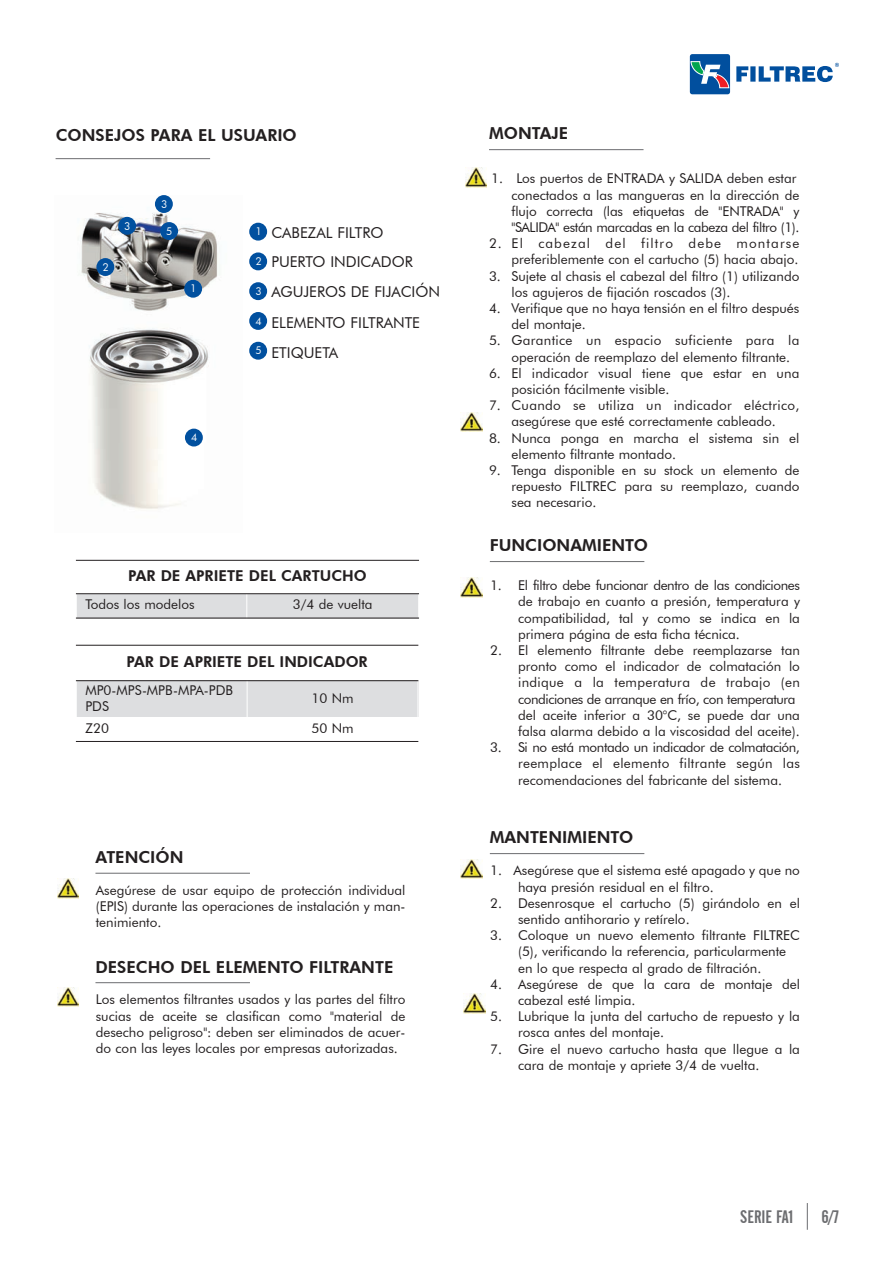
<style>
.page{position:relative;width:893px;height:1263px;background:#fff}
.page>*{position:absolute;margin:0;border:0;box-sizing:border-box;transform-origin:0 0}
.t1{font:18px "Alternate Gothic 2 BT";color:#6c6d70}
.t2{font:800 16.5px "Futura BT";color:#231f20}
.t3{font:15px/29.7px "Futura BT";color:#231f20}
.t4{font:800 15px "Futura BT";color:#231f20}
.t5{font:13.5px/16.2px "Futura BT";color:#231f20}
.t6{font:10.2px "Futura";color:#fff}
</style>
<div class="page">
<hr style="left:56px;top:158px;width:154px;height:1px;background:#6c6d70">
<hr style="left:489px;top:149px;width:154px;height:1px;background:#6c6d70">
<div style="left:249px;top:223px;width:18px;height:18px;background:#01509f;border-radius:50%"></div>
<div style="left:249px;top:252px;width:18px;height:18px;background:#01509f;border-radius:50%"></div>
<div style="left:249px;top:282px;width:18px;height:18px;background:#01509f;border-radius:50%"></div>
<div style="left:249px;top:312px;width:18px;height:18px;background:#01509f;border-radius:50%"></div>
<div style="left:249px;top:342px;width:18px;height:18px;background:#01509f;border-radius:50%"></div>
<hr style="left:490px;top:561px;width:154px;height:1px;background:#6c6d70">
<hr style="left:95px;top:873px;width:155px;height:1px;background:#6c6d70">
<hr style="left:95px;top:982px;width:155px;height:1px;background:#6c6d70">
<hr style="left:490px;top:853px;width:154px;height:1px;background:#6c6d70">
<div style="left:76px;top:681px;width:171px;height:37px;background:#dddee0"></div>
<div style="left:247px;top:681px;width:171px;height:37px;background:#dddee0"></div>
<hr style="left:76px;top:645px;width:1px;height:97px;background:#fff">
<hr style="left:247px;top:680px;width:1px;height:62px;background:#fff">
<hr style="left:76px;top:645px;width:342px;height:1px;background:#231f20">
<hr style="left:76px;top:680px;width:342px;height:1px;background:#231f20">
<hr style="left:76px;top:717px;width:342px;height:1px;background:#fff">
<hr style="left:76px;top:741px;width:342px;height:1px;background:#231f20">
<div style="left:76px;top:594px;width:171px;height:24px;background:#dddee0"></div>
<div style="left:247px;top:594px;width:172px;height:24px;background:#dddee0"></div>
<hr style="left:76px;top:560px;width:1px;height:58px;background:#fff">
<svg style="left:246px;top:594px;width:1px;height:24px"></svg>
<hr style="left:418px;top:560px;width:1px;height:58px;background:#fff">
<hr style="left:76px;top:560px;width:343px;height:1px;background:#231f20">
<hr style="left:76px;top:593px;width:343px;height:1px;background:#231f20">
<hr style="left:76px;top:618px;width:343px;height:1px;background:#231f20">
<svg style="left:465px;top:167px;width:22px;height:21px"></svg>
<img style="left:465px;top:168px;width:21px;height:19px">
<img style="left:461px;top:412px;width:21px;height:20px">
<svg style="left:460px;top:577px;width:23px;height:21px"></svg>
<img style="left:461px;top:578px;width:21px;height:19px">
<img style="left:461px;top:859px;width:21px;height:20px">
<svg style="left:463px;top:993px;width:23px;height:21px"></svg>
<img style="left:464px;top:994px;width:21px;height:19px">
<svg style="left:57px;top:878px;width:22px;height:21px"></svg>
<img style="left:58px;top:879px;width:21px;height:19px">
<img style="left:58px;top:987px;width:21px;height:20px">
<svg style="left:807px;top:1203px;width:1px;height:27px"></svg>
<svg style="left:690px;top:54px;width:40px;height:40px;background:#376ea4"></svg>
<svg style="left:736px;top:63px;width:103px;height:19px"></svg>
<img style="left:81px;top:196px;width:137px;height:313px">
<div style="left:184px;top:280px;width:18px;height:18px;background:#01509f;border-radius:50%"></div>
<div style="left:96px;top:258px;width:18px;height:18px;background:#01509f;border-radius:50%"></div>
<div style="left:155px;top:195px;width:18px;height:18px;background:#01509f;border-radius:50%"></div>
<div style="left:118px;top:217px;width:18px;height:18px;background:#01509f;border-radius:50%"></div>
<div style="left:185px;top:429px;width:18px;height:17px;background:#01509f;border-radius:50%"></div>
<div style="left:160px;top:222px;width:18px;height:18px;background:#01509f;border-radius:50%"></div>
<p class="t2" style="left:56px;top:125px;width:243px">CONSEJOS PARA EL USUARIO</p>
<p class="t2" style="left:489px;top:123px;width:81px">MONTAJE</p>
<p class="t6" style="left:103px;top:260px;width:8px">2</p>
<p class="t6" style="left:124px;top:219px;width:8px">3</p>
<p class="t6" style="left:161px;top:197px;width:8px">3</p>
<p class="t6" style="left:166px;top:224px;width:8px">5</p>
<p class="t6" style="left:190px;top:282px;width:8px">1</p>
<p class="t6" style="left:191px;top:431px;width:8px">4</p>
<p class="t3" style="left:255px;top:217px;width:186px"><sup>1</sup> CABEZAL FILTRO<br><sup>2</sup> PUERTO INDICADOR<br><sup>3</sup> AGUJEROS DE FIJACIÓN</p>
<p class="t6" style="left:255px;top:314px;width:8px">4</p>
<p class="t6" style="left:255px;top:344px;width:8px">5</p>
<p class="t3" style="left:271px;top:308px;width:150px;line-height:29.2px">ELEMENTO FILTRANTE<br>ETIQUETA</p>
<p class="t4" style="left:128px;top:566px;width:240px">PAR DE APRIETE DEL CARTUCHO</p>
<p class="t5" style="left:85px;top:596px;width:111px">Todos los modelos</p>
<p class="t5" style="left:293px;top:596px;width:81px">3/4 de vuelta</p>
<p class="t4" style="left:127px;top:652px;width:243px">PAR DE APRIETE DEL INDICADOR</p>
<p class="t5" style="left:85px;top:682px;width:149px">MP0-MPS-MPB-MPA-PDB<br>PDS</p>
<p class="t5" style="left:311px;top:690px;width:44px">10 Nm</p>
<p class="t5" style="left:85px;top:720px;width:25px">Z20</p>
<p class="t5" style="left:311px;top:720px;width:44px">50 Nm</p>
<p class="t2" style="left:95px;top:847px;width:90px">ATENCIÓN</p>
<p class="t5" style="left:96px;top:882px;width:311px;text-align:justify">Asegúrese de usar equipo de protección individual (EPIS) durante las operaciones de instalación y man&shy;tenimiento.</p>
<p class="t2" style="left:95px;top:957px;width:299px">DESECHO DEL ELEMENTO FILTRANTE</p>
<p class="t5" style="left:96px;top:991px;width:311px;text-align:justify">Los elementos filtrantes usados y las partes del filtro sucias de aceite se clasifican como "material de desecho peligroso": deben ser eliminados de acuer&shy;do con las leyes locales por empresas autorizadas.</p>
<p class="t5" style="left:511px;top:170px;width:289px;text-indent:-20px">1. Los puertos de ENTRADA y SALIDA deben estar conectados a las mangueras en la dirección de flujo correcta (las etiquetas de "ENTRADA" y "SALIDA" están marcadas en la cabeza del filtro (1).</p>
<p class="t5" style="left:489px;top:235px;width:312px;text-align:right">2. El cabezal del filtro debe montarse preferiblemente con el cartucho (5) hacia abajo.</p>
<p class="t5" style="left:511px;top:268px;width:289px;text-indent:-23px">3. Sujete al chasis el cabezal del filtro (1) utilizando los agujeros de fijación roscados (3).</p>
<p class="t5" style="left:511px;top:300px;width:289px;text-indent:-23px">4. Verifique que no haya tensión en el filtro después del montaje.</p>
<p class="t5" style="left:511px;top:332px;width:289px;text-indent:-23px">5. Garantice un espacio suficiente para la operación de reemplazo del elemento filtrante.</p>
<p class="t5" style="left:511px;top:365px;width:289px;text-indent:-23px">6. El indicador visual tiene que estar en una posición fácilmente visible.</p>
<p class="t5" style="left:489px;top:397px;width:312px;text-align:center">7. Cuando se utiliza un indicador eléctrico, asegúrese que esté correctamente cableado.</p>
<p class="t5" style="left:511px;top:430px;width:289px;text-indent:-23px">8. Nunca ponga en marcha el sistema sin el elemento filtrante montado.</p>
<p class="t5" style="left:511px;top:462px;width:289px;text-align:justify;text-indent:-23px">9. Tenga disponible en su stock un elemento de repuesto FILTREC para su reemplazo, cuando sea necesario.</p>
<p class="t2" style="left:490px;top:535px;width:160px">FUNCIONAMIENTO</p>
<p class="t5" style="left:518px;top:577px;width:283px;text-align:justify;text-indent:-28px">1. El filtro debe funcionar dentro de las condiciones de trabajo en cuanto a presión, temperatura y compatibilidad, tal y como se indica en la primera página de esta ficha técnica.</p>
<p class="t5" style="left:518px;top:642px;width:283px;text-indent:-28px">2. El elemento filtrante debe reemplazarse tan pronto como el indicador de colmatación lo indique a la temperatura de trabajo (en condiciones de arranque en frío, con temperatura del aceite inferior a 30°C, se puede dar una falsa alarma debido a la viscosidad del aceite).</p>
<p class="t5" style="left:518px;top:739px;width:283px;text-align:justify;text-indent:-28px">3. Si no está montado un indicador de colmatación, reemplace el elemento filtrante según las recomendaciones del fabricante del sistema.</p>
<p class="t2" style="left:490px;top:827px;width:145px">MANTENIMIENTO</p>
<p class="t5" style="left:518px;top:862px;width:283px;text-indent:-28px">1. Asegúrese que el sistema esté apagado y que no haya presión residual en el filtro.</p>
<p class="t5" style="left:518px;top:895px;width:283px;text-indent:-28px">2. Desenrosque el cartucho (5) girándolo en el sentido antihorario y retírelo.</p>
<p class="t5" style="left:518px;top:927px;width:283px;text-indent:-28px">3. Coloque un nuevo elemento filtrante FILTREC (5), verificando la referencia, particularmente en lo que respecta al grado de filtración.</p>
<p class="t5" style="left:518px;top:976px;width:283px;text-indent:-28px">4. Asegúrese de que la cara de montaje del cabezal esté limpia.</p>
<p class="t5" style="left:518px;top:1008px;width:283px;text-indent:-28px">5. Lubrique la junta del cartucho de repuesto y la rosca antes del montaje.</p>
<p class="t5" style="left:518px;top:1040px;width:283px;text-indent:-28px">7. Gire el nuevo cartucho hasta que llegue a la cara de montaje y apriete 3/4 de vuelta.</p>
<h1 class="t1" style="left:740px;top:1206px;width:55px">SERIE FA1</h1>
<h1 class="t1" style="left:821px;top:1206px;width:19px">6/7</h1>
</div>
